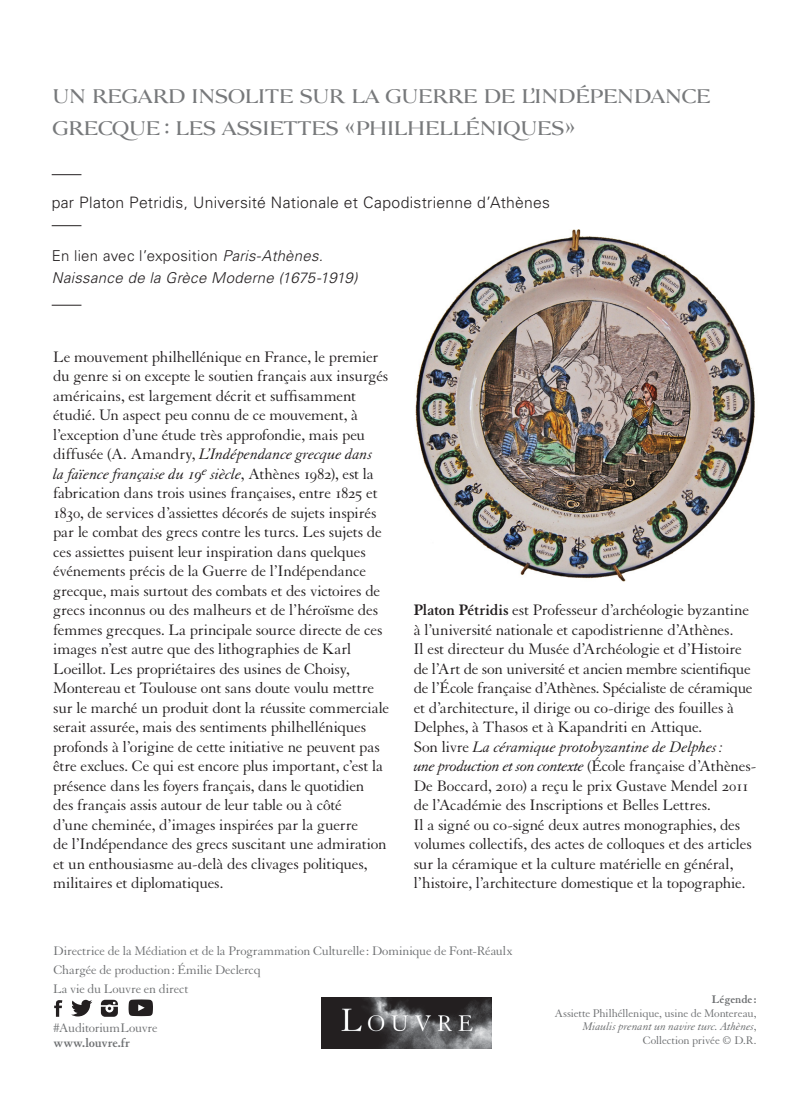
<style>
.page{position:relative;width:808px;height:1110px;background:#fff}
.page>*{position:absolute;margin:0;border:0;box-sizing:border-box;transform-origin:0 0}
.t1{font:19.5px/31.5px "Louvre Serif Med";letter-spacing:-.07em;color:#77797b}
.t2{font:16.5px/19.5px "Granjon LT Std";letter-spacing:-.015em;color:#231f20}
.t3{font:300 15.75px "Univers LT Std";letter-spacing:.015em;color:#231f20}
.t4{font:italic 300 15px/22.5px "Univers LT Std";letter-spacing:.02em;color:#231f20}
.t5{font:13.5px/18.8px "Granjon LT Std";letter-spacing:-.015em;color:#6d6f71}
.t6{font:700 13.5px "Granjon LT Std";letter-spacing:-.005em;color:#6d6f71}
.t7{font:12px/13.5px "Granjon LT Std";letter-spacing:-.015em;color:#6d6f71;text-align:right}
.t8{font:700 12px "Granjon LT Std";letter-spacing:-.005em;color:#6d6f71}
.s1{font-style:normal}
.s2{font-style:italic}
.s3{font-weight:700}
</style>
<div class="page">
<svg style="left:52px;top:174px;width:29px;height:1px"></svg>
<svg style="left:52px;top:225px;width:29px;height:1px"></svg>
<svg style="left:52px;top:305px;width:29px;height:1px"></svg>
<img style="left:321px;top:997px;width:170px;height:51px">
<svg style="left:129px;top:999px;width:24px;height:17px"></svg>
<svg style="left:54px;top:1000px;width:8px;height:17px"></svg>
<svg style="left:71px;top:1000px;width:21px;height:16px"></svg>
<svg style="left:101px;top:1000px;width:17px;height:17px"></svg>
<img style="left:415px;top:230px;width:340px;height:352px">
<p class="t1" style="left:52px;top:81px;width:661px">UN REGARD INSOLITE SUR LA GUERRE DE L’I NDÉPENDANCE<br>GRECQU E : LES ASSIETTES «PH ILH ELLÉNIQU ES»</p>
<p class="t3" style="left:52px;top:193px;width:500px">par Platon Petridis, Université Nationale et Capodistrienne d’Athènes</p>
<p class="t4" style="left:52px;top:244px;width:308px"><span class="s1">En lien avec l’exposition</span> Paris-Athènes.<br>Naissance de la Grèce Moderne (1675-1919)</p>
<p class="t2" style="left:53px;top:347px;width:338px">Le mouvement philhellénique en France, le premier du genre si on excepte le soutien français aux insurgés américains, est largement décrit et suffisamment étudié. Un aspect peu connu de ce mouvement, à l’exception d’une étude très approfondie, mais peu diffusée (A. Amandry, <span class="s2">L’Indépendance grecque dans<br>la faïence française du 19</span><sup>e</sup> <span class="s2">siècle</span>, Athènes 1982), est la fabrication dans trois usines françaises, entre 1825 et 1830, de services d’assiettes décorés de sujets inspirés par le combat des grecs contre les turcs. Les sujets de ces assiettes puisent leur inspiration dans quelques événements précis de la Guerre de l’Indépendance grecque, mais surtout des combats et des victoires de grecs inconnus ou des malheurs et de l’héroïsme des femmes grecques. La principale source directe de ces images n’est autre que des lithographies de Karl Loeillot. Les propriétaires des usines de Choisy, Montereau et Toulouse ont sans doute voulu mettre sur le marché un produit dont la réussite commerciale serait assurée, mais des sentiments philhelléniques profonds à l’origine de cette initiative ne peuvent pas être exclues. Ce qui est encore plus important, c’est la présence dans les foyers français, dans le quotidien<br>des français assis autour de leur table ou à côté<br>d’une cheminée, d’images inspirées par la guerre<br>de l’Indépendance des grecs suscitant une admiration et un enthousiasme au-delà des clivages politiques, militaires et diplomatiques.</p>
<p class="t2" style="left:414px;top:601px;width:344px"><span class="s3">Platon Pétridis</span> est Professeur d’archéologie byzantine à l’université nationale et capodistrienne d’Athènes.<br>Il est directeur du Musée d’Archéologie et d’Histoire de l’Art de son université et ancien membre scientifique de l’École française d’Athènes. Spécialiste de céramique et d’architecture, il dirige ou co-dirige des fouilles à Delphes, à Thasos et à Kapandriti en Attique.<br>Son livre <span class="s2">La céramique protobyzantine de Delphes:<br>une production et son contexte</span> (École française d’Athènes-De Boccard, 2010) a reçu le prix Gustave Mendel 2011 de l’Académie des Inscriptions et Belles Lettres.<br>Il a signé ou co-signé deux autres monographies, des volumes collectifs, des actes de colloques et des articles sur la céramique et la culture matérielle en général, l’histoire, l’architecture domestique et la topographie.</p>
<p class="t5" style="left:54px;top:942px;width:461px">Directrice de la Médiation et de la Programmation Culturelle : Dominique de Font-Réaulx<br>Chargée de production: Émilie Declercq</p>
<p class="t5" style="left:53px;top:980px;width:137px">La vie du Louvre en direct</p>
<p class="t5" style="left:54px;top:1019px;width:106px">#AuditoriumLouvre</p>
<p class="t6" style="left:54px;top:1036px;width:78px">www.louvre.fr</p>
<p class="t8" style="left:712px;top:993px;width:46px">Légende:</p>
<p class="t7" style="left:554px;top:1006px;width:203px">Assiette Philhéllenique, usine de Montereau,<br><span class="s2">Miaulis prenant un navire turc. Athènes</span>,<br>Collection privée © D.R.</p>
</div>
